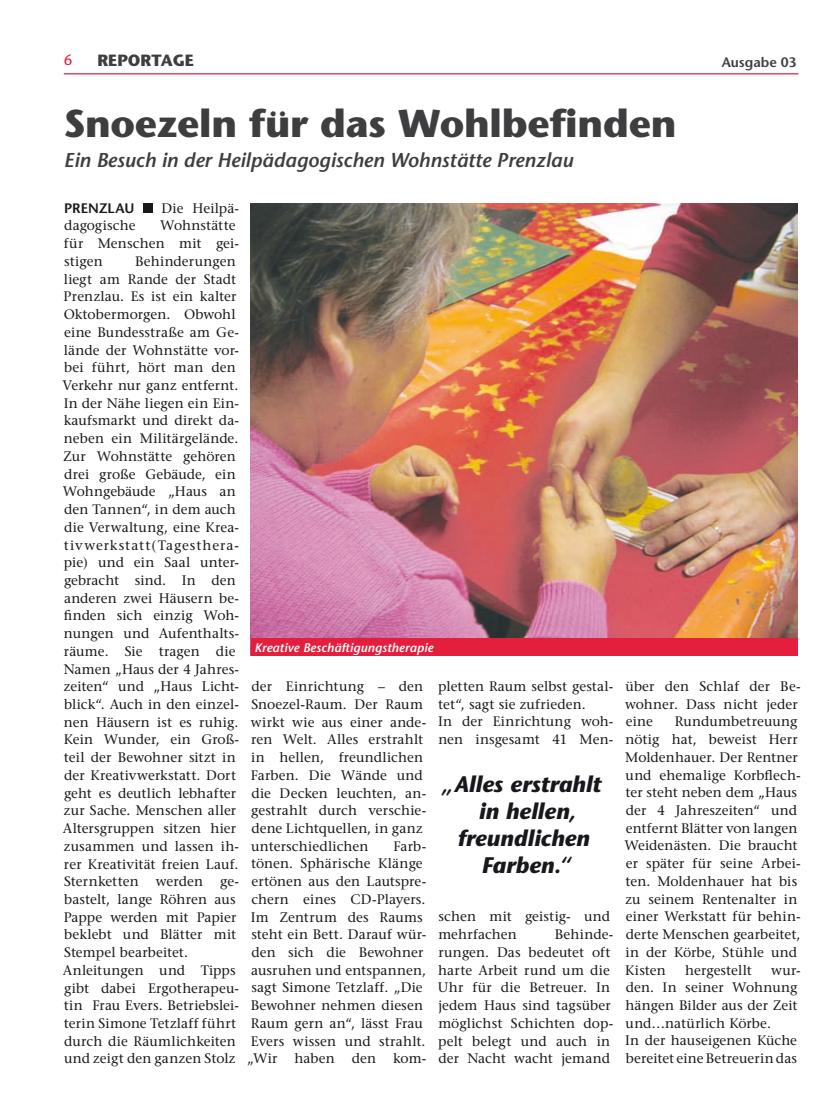
<style>
.page{position:relative;width:833px;height:1117px;background:#fff}
.page>*{position:absolute;margin:0;border:0;box-sizing:border-box;transform-origin:0 0}
.t1{font:700 38.75px "Stone Sans";letter-spacing:-.005em;color:#3e3e40}
.t2{font:italic 700 22.5px/27px "Stone Sans";color:#1a171c;text-align:center}
.t3{font:italic 600 20px "Stone Sans";color:#3e3e40}
.t4{font:700 16.25px "Stone Sans";color:#3e3e40}
.t5{font:15px "Stone Sans";color:#e41f3e}
.t6{font:13.75px/17.8px "Stone Serif";letter-spacing:.01em;color:#1a171c}
.t7{font:600 13.75px "Stone Sans";color:#3e3e40}
.t8{font:600 13.75px "Stone Sans";letter-spacing:.005em;color:#1a171c}
.t9{font:italic 600 12.5px "Stone Sans";letter-spacing:.01em;color:#fff}
</style>
<div class="page">
<hr style="left:64px;top:73px;width:734px;height:1px;background:#e41f3e">
<div style="left:143px;top:203px;width:10px;height:10px;background:#1a171c"></div>
<img style="left:251px;top:203px;width:546px;height:435px">
<div style="left:251px;top:638px;width:546px;height:18px;background:#e41f3e"></div>
<p class="t5" style="left:64px;top:51px;width:10px">6</p>
<p class="t4" style="left:97px;top:50px;width:98px">REPORTAGE</p>
<p class="t7" style="left:721px;top:53px;width:76px">Ausgabe 03</p>
<h1 class="t1" style="left:64px;top:99px;width:614px">Snoezeln für das Wohlbefinden</h1>
<h3 class="t3" style="left:64px;top:148px;width:511px">Ein Besuch in der Heilpädagogischen Wohnstätte Prenzlau</h3>
<p class="t8" style="left:64px;top:199px;width:72px">PRENZLAU</p>
<p class="t6" style="left:161px;top:199px;width:79px">Die Heilpä-</p>
<p class="t6" style="left:64px;top:217px;width:73px">dagogische</p>
<p class="t6" style="left:64px;top:217px;width:177px;text-indent:96px">Wohnstätte für Menschen mit gei&shy;stigen</p>
<p class="t6" style="left:63px;top:252px;width:178px;text-indent:73px">Behinderungen liegt am Rande der Stadt<br>Prenzlau. Es ist ein kalter<br>Oktobermorgen. Obwohl eine Bundesstraße am Ge&shy;lände der Wohnstätte vor&shy;bei führt, hört man den<br>Verkehr nur ganz entfernt.<br>In der Nähe liegen ein Ein&shy;kaufsmarkt und direkt da&shy;neben ein Militärgelände.<br>Zur Wohnstätte gehören drei große Gebäude, ein<br>Wohngebäude „Haus an den Tannen“, in dem auch die Verwaltung, eine Krea&shy;tivwerkstatt(Tagesthera&shy;pie) und ein Saal unter&shy;gebracht sind. In den anderen zwei Häusern be&shy;finden sich einzig Woh&shy;nungen und Aufenthalts&shy;räume. Sie tragen die<br>Namen „Haus der 4 Jahres&shy;zeiten“ und „Haus Licht&shy;blick“. Auch in den einzel&shy;nen Häusern ist es ruhig.<br>Kein Wunder, ein Groß&shy;teil der Bewohner sitzt in der Kreativwerkstatt. Dort geht es deutlich lebhafter zur Sache. Menschen aller<br>Altersgruppen sitzen hier zusammen und lassen ih&shy;rer Kreativität freien Lauf.<br>Sternketten werden ge&shy;bastelt, lange Röhren aus<br>Pappe werden mit Papier beklebt und Blätter mit<br>Stempel bearbeitet.<br>Anleitungen und Tipps gibt dabei Ergotherapeu&shy;tin Frau Evers. Betriebslei&shy;terin Simone Tetzlaff führt durch die Räumlichkeiten und zeigt den ganzen Stolz</p>
<p class="t9" style="left:254px;top:639px;width:180px">Kreative Beschäftigungstherapie</p>
<p class="t6" style="left:251px;top:677px;width:177px">der Einrichtung – den<br>Snoezel-Raum. Der Raum wirkt wie aus einer ande&shy;ren Welt. Alles erstrahlt in hellen, freundlichen<br>Farben. Die Wände und die Decken leuchten, an&shy;gestrahlt durch verschie&shy;dene Lichtquellen, in ganz unterschiedlichen</p>
<p class="t6" style="left:247px;top:836px;width:181px;text-align:right">Farb-<br>tönen. Sphärische Klänge ertönen aus den Lautspre&shy;chern eines CD-Players.<br>Im Zentrum des Raums steht ein Bett. Darauf wür&shy;den sich die Bewohner ausruhen und entspannen, sagt Simone Tetzlaff. „Die<br>Bewohner nehmen diesen<br>Raum gern an“, lässt Frau<br>Evers wissen und strahlt. „Wir haben den kom-</p>
<p class="t6" style="left:438px;top:677px;width:177px">pletten Raum selbst gestal&shy;tet“, sagt sie zufrieden.<br>In der Einrichtung woh&shy;nen insgesamt 41 Men-</p>
<h2 class="t2" style="left:441px;top:769px;width:161px">„Alles erstrahlt in hellen, freundlichen<br>Farben.“</h2>
<p class="t6" style="left:438px;top:907px;width:173px">schen mit geistig- und mehrfachen</p>
<p class="t6" style="left:438px;top:925px;width:177px;text-indent:117px">Behinde&shy;rungen. Das bedeutet oft harte Arbeit rund um die<br>Uhr für die Betreuer. In jedem Haus sind tagsüber möglichst Schichten dop&shy;pelt belegt und auch in der Nacht wacht jemand</p>
<p class="t6" style="left:625px;top:677px;width:177px">über den Schlaf der Be&shy;wohner. Dass nicht jeder eine</p>
<p class="t6" style="left:624px;top:712px;width:178px;text-indent:50px">Rundumbetreuung nötig hat, beweist Herr<br>Moldenhauer. Der Rentner und ehemalige Korbflech&shy;ter steht neben dem „Haus der 4 Jahreszeiten“ und entfernt Blätter von langen<br>Weidenästen. Die braucht er später für seine Arbei&shy;ten. Moldenhauer hat bis zu seinem Rentenalter in einer Werkstatt für behin&shy;derte Menschen gearbeitet, in der Körbe, Stühle und<br>Kisten</p>
<p class="t6" style="left:685px;top:960px;width:68px">hergestellt</p>
<p class="t6" style="left:625px;top:960px;width:177px;text-indent:146px">wur&shy;den. In seiner Wohnung hängen Bilder aus der Zeit und…natürlich Körbe.<br>In der hauseigenen Küche bereitet eine Betreuerin das</p>
</div>
